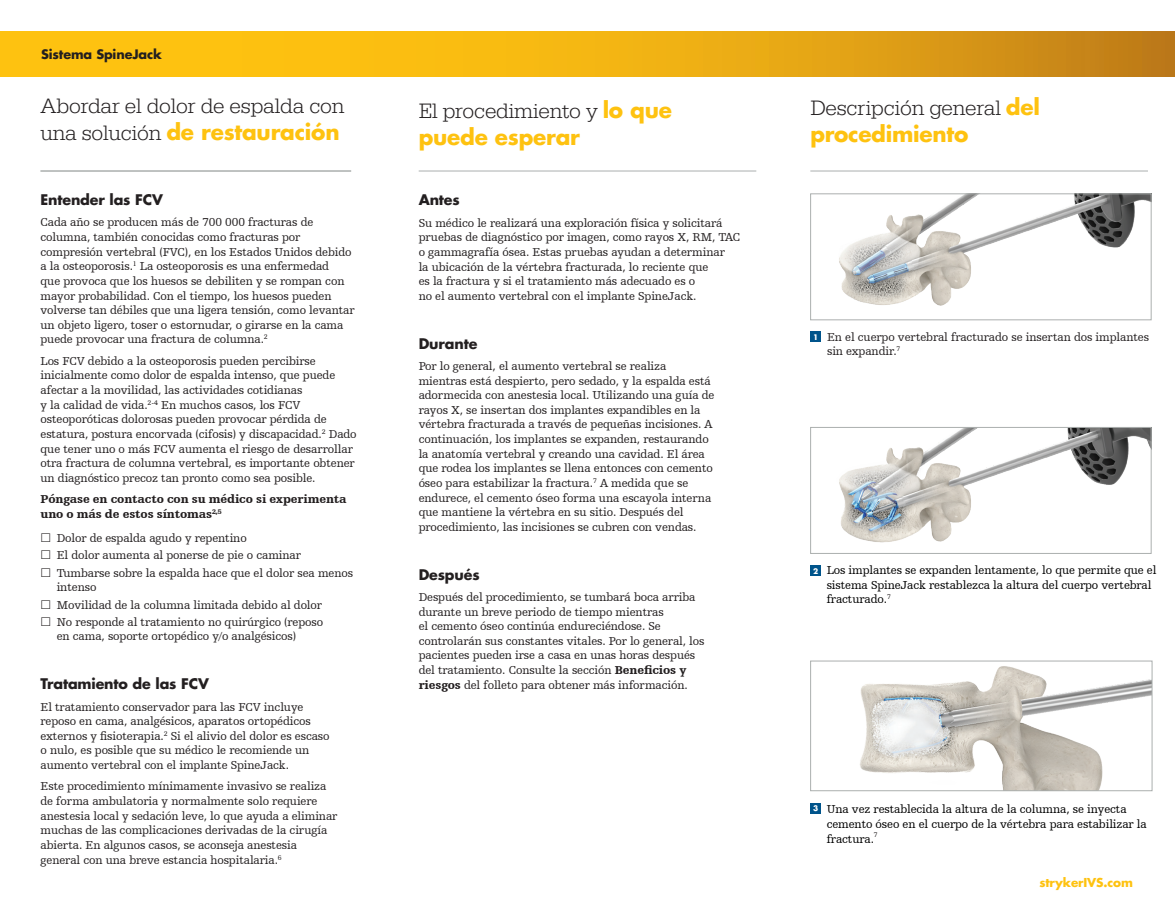
<style>
.page{position:relative;width:1175px;height:918px;background:#fff}
.page>*{position:absolute;margin:0;border:0;box-sizing:border-box;transform-origin:0 0}
.t1{font:300 21.6px "URW Egyptienne TOT";letter-spacing:-.01em;color:#231f20}
.t2{font:700 21.6px "Futura Std";letter-spacing:-.01em;color:#fec210}
.t3{font:700 14.25px "Futura Std";letter-spacing:-.01em;color:#231f20}
.t4{font:700 12.75px "Futura Std";letter-spacing:-.01em;color:#231f20}
.t5{font:12px/14.7px "Humanist Slabserif 712 BT";letter-spacing:-.01em;color:#231f20}
.t6{font:12px/14.7px "Humanist Slabserif 712 BT";letter-spacing:-.01em;color:#000001}
.t7{font:900 12px/14.7px "Humanist Slabserif 712 BT";letter-spacing:-.01em;color:#231f20}
.t8{font:700 12px "Futura Std";letter-spacing:-.01em;color:#fec210}
.t9{font:7.05px "Humanist Slabserif 712 BT";color:#231f20}
.s1{font-family:"URW Egyptienne TOT";font-weight:300;color:#231f20}
.s2{font-family:"Futura Std";font-weight:700;color:#fec210}
.s3{font-weight:900}
.s4{font-family:"Futura For Stryker";font-weight:700;font-size:7.5px;color:#fff}
</style>
<div class="page">
<hr style="left:419px;top:171px;width:337px;height:1px;background:#abafae">
<hr style="left:810px;top:171px;width:337px;height:1px;background:#abafae">
<div style="left:810px;top:803px;width:11px;height:10px;background:#00548b"></div>
<img style="left:860px;top:666px;width:290px;height:123px">
<div style="left:810px;top:661px;width:342px;height:130px;border:1px solid #abafae"></div>
<img style="left:839px;top:196px;width:310px;height:110px">
<div style="left:810px;top:194px;width:341px;height:126px;border:1px solid #abafae"></div>
<div style="left:810px;top:332px;width:11px;height:10px;background:#00548b"></div>
<img style="left:839px;top:429px;width:310px;height:114px">
<div style="left:810px;top:427px;width:341px;height:127px;border:1px solid #abafae"></div>
<div style="left:810px;top:565px;width:11px;height:11px;background:#00548b"></div>
<hr style="left:40px;top:171px;width:311px;height:1px;background:#abafae">
<svg style="left:0;top:31px;width:1174px;height:46px"></svg>
<p class="t4" style="left:41px;top:46px;width:122px">Sistema SpineJack</p>
<h1 class="t1" style="left:40px;top:93px;width:306px">Abordar el dolor de espalda con</h1>
<h1 class="t2" style="left:40px;top:117px;width:301px"><span class="s1">una solución</span> de restauración</h1>
<p class="t3" style="left:40px;top:190px;width:124px">Entender las FCV</p>
<p class="t5" style="left:40px;top:215px;width:315px">Cada año se producen más de 700 000 fracturas de columna, también conocidas como fracturas por compresión vertebral (FVC), en los Estados Unidos debido a la osteoporosis.<sup>1</sup> La osteoporosis es una enfermedad<br>que provoca que los huesos se debiliten y se rompan con mayor probabilidad. Con el tiempo, los huesos pueden volverse tan débiles que una ligera tensión, como levantar un objeto ligero, toser o estornudar, o girarse en la cama puede provocar una fractura de columna.<sup>2</sup></p>
<p class="t5" style="left:40px;top:353px;width:318px">Los FCV debido a la osteoporosis pueden percibirse inicialmente como dolor de espalda intenso, que puede afectar a la movilidad, las actividades cotidianas<br>y la calidad de vida.<sup>2-4</sup> En muchos casos, los FCV osteoporóticas dolorosas pueden provocar pérdida de estatura, postura encorvada (cifosis) y discapacidad.<sup>2</sup> Dado que tener uno o más FCV aumenta el riesgo de desarrollar otra fractura de columna vertebral, es importante obtener un diagnóstico precoz tan pronto como sea posible.</p>
<p class="t7" style="left:41px;top:492px;width:307px">Póngase en contacto con su médico si experimenta uno o más de estos síntomas<sup>2,5</sup></p>
<p class="t5" style="left:57px;top:529px;width:298px;line-height:17.4px">Dolor de espalda agudo y repentino<br>El dolor aumenta al ponerse de pie o caminar<br>Tumbarse sobre la espalda hace que el dolor sea menos</p>
<p class="t5" style="left:57px;top:578px;width:268px;line-height:17.4px">intenso<br>Movilidad de la columna limitada debido al dolor<br>No responde al tratamiento no quirúrgico (reposo</p>
<p class="t5" style="left:57px;top:629px;width:241px">en cama, soporte ortopédico y/o analgésicos)</p>
<p class="t3" style="left:40px;top:674px;width:170px">Tratamiento de las FCV</p>
<p class="t5" style="left:40px;top:699px;width:290px">El tratamiento conservador para las FCV incluye reposo en cama, analgésicos, aparatos ortopédicos externos y fisioterapia.<sup>2</sup> Si el alivio del dolor es escaso o nulo, es posible que su médico le recomiende un aumento vertebral con el implante SpineJack.</p>
<p class="t5" style="left:40px;top:779px;width:298px">Este procedimiento mínimamente invasivo se realiza de forma ambulatoria y normalmente solo requiere anestesia local y sedación leve, lo que ayuda a eliminar muchas de las complicaciones derivadas de la cirugía abierta. En algunos casos, se aconseja anestesia general con una breve estancia hospitalaria.<sup>6</sup></p>
<h1 class="t1" style="left:419px;top:98px;width:255px">El procedimiento y <span class="s2">lo que</span></h1>
<h1 class="t2" style="left:419px;top:122px;width:163px">puede esperar</h1>
<p class="t3" style="left:419px;top:190px;width:43px">Antes</p>
<p class="t5" style="left:419px;top:215px;width:323px">Su médico le realizará una exploración física y solicitará pruebas de diagnóstico por imagen, como rayos X, RM, TAC o gammagrafía ósea. Estas pruebas ayudan a determinar<br>la ubicación de la vértebra fracturada, lo reciente que<br>es la fractura y si el tratamiento más adecuado es o<br>no el aumento vertebral con el implante SpineJack.</p>
<p class="t3" style="left:419px;top:334px;width:60px">Durante</p>
<p class="t5" style="left:419px;top:358px;width:297px">Por lo general, el aumento vertebral se realiza mientras está despierto, pero sedado, y la espalda está adormecida con anestesia local. Utilizando una guía de rayos X, se insertan dos implantes expandibles en la vértebra fracturada a través de pequeñas incisiones. A continuación, los implantes se expanden, restaurando la anatomía vertebral y creando una cavidad. El área que rodea los implantes se llena entonces con cemento óseo para estabilizar la fractura.<sup>7</sup> A medida que se endurece, el cemento óseo forma una escayola interna que mantiene la vértebra en su sitio. Después del procedimiento, las incisiones se cubren con vendas.</p>
<p class="t3" style="left:419px;top:565px;width:62px">Después</p>
<p class="t5" style="left:419px;top:589px;width:287px">Después del procedimiento, se tumbará boca arriba durante un breve periodo de tiempo mientras<br>el cemento óseo continúa endureciéndose. Se controlarán sus constantes vitales. Por lo general, los pacientes pueden irse a casa en unas horas después del tratamiento. Consulte la sección <span class="s3">Beneficios y riesgos</span> del folleto para obtener más información.</p>
<h1 class="t1" style="left:810px;top:95px;width:231px">Descripción general <span class="s2">del</span></h1>
<h1 class="t2" style="left:810px;top:120px;width:160px">procedimiento</h1>
<p class="t5" style="left:827px;top:329px;width:323px;text-indent:-14px"><span class="s4">1</span> En el cuerpo vertebral fracturado se insertan dos implantes sin expandir.<sup>7</sup></p>
<p class="t6" style="left:826px;top:563px;width:331px;text-indent:-13px"><span class="s4">2</span> Los implantes se expanden lentamente, lo que permite que el sistema SpineJack restablezca la altura del cuerpo vertebral fracturado.<sup>7</sup></p>
<p class="t6" style="left:826px;top:802px;width:322px;text-indent:-13px"><sup>3</sup> Una vez restablecida la altura de la columna, se inyecta cemento óseo en el cuerpo de la vértebra para estabilizar la fractura.</p>
<p class="t9" style="left:874px;top:831px;width:5px">7</p>
<p class="t8" style="left:1039px;top:875px;width:95px">strykerIVS.com</p>
</div>
